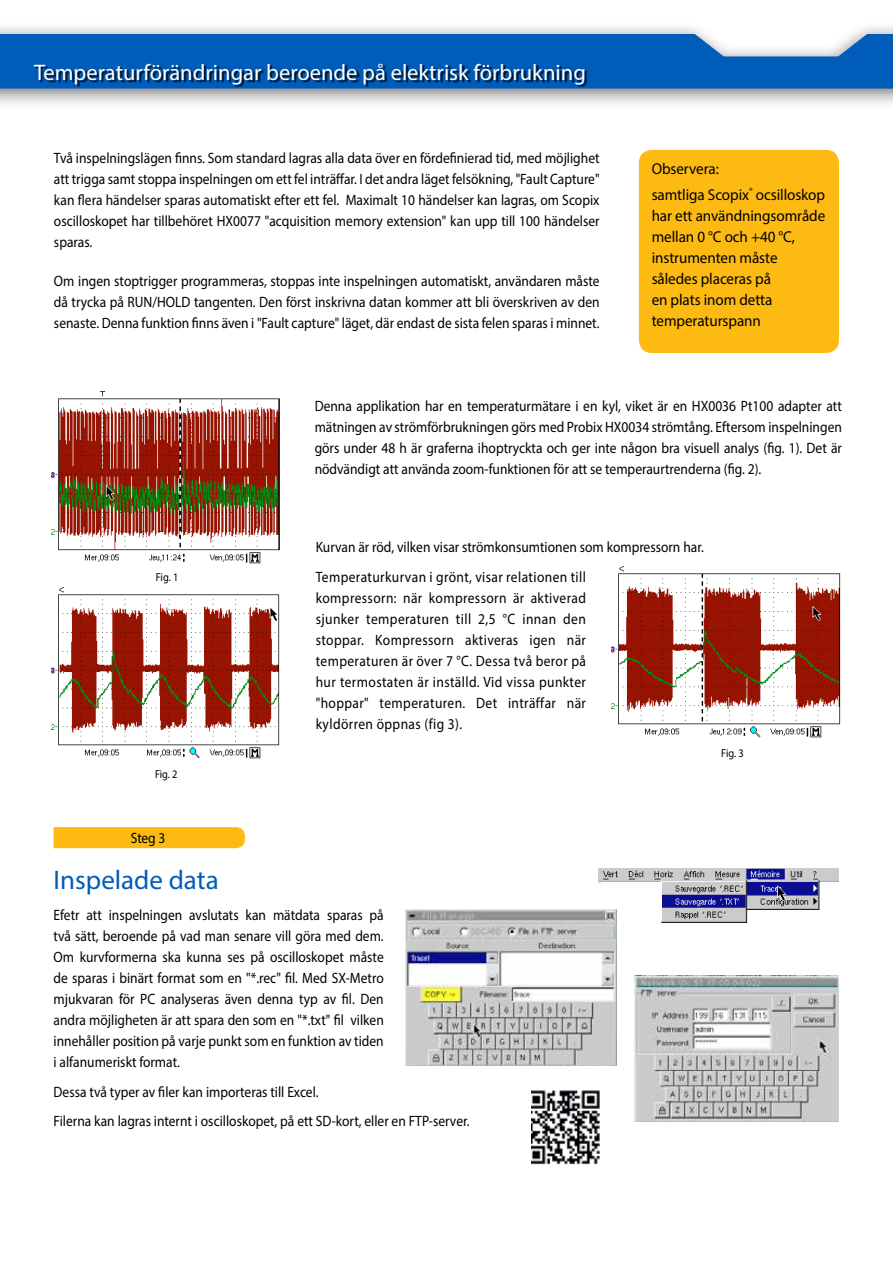
<style>
.page{position:relative;width:893px;height:1263px;background:#fff}
.page>*{position:absolute;margin:0;border:0;box-sizing:border-box;transform-origin:0 0}
.t1{font:27px "Myriad Pro";color:#005cb9}
.t2{font:22.5px "Myriad Pro";color:#fff}
.t3{font:15.75px/21px "Myriad Pro";letter-spacing:-.005em;color:#000;scale:.96 1}
.t4{font:15px/21px "Myriad Pro";color:#000;text-align:justify;scale:.9 1}
.t5{font:11.55px "Myriad Pro";letter-spacing:-.015em;color:#000;scale:.9 1}
</style>
<div class="page">
<img style="left:51px;top:587px;width:229px;height:171px">
<div style="left:0;top:21px;width:893px;height:88px;background:#48484a;opacity:.75"></div>
<svg style="left:0;top:34px;width:893px;height:55px;background:#1669bd"></svg>
<div style="left:35px;top:66px;width:552px;height:21px;background:#000;opacity:.75"></div>
<div style="left:54px;top:827px;width:191px;height:21px;background:#fdba12"></div>
<img style="left:51px;top:391px;width:229px;height:172px">
<img style="left:611px;top:566px;width:230px;height:172px">
<img style="left:598px;top:868px;width:240px;height:54px">
<img style="left:405px;top:909px;width:212px;height:157px">
<img style="left:532px;top:1090px;width:68px;height:75px">
<div style="left:639px;top:150px;width:200px;height:203px;background:#fdba12;border-radius:13px"></div>
<img style="left:634px;top:976px;width:205px;height:145px">
<h2 class="t2" style="left:34px;top:59px;width:553px">Temperaturförändringar beroende på elektrisk förbrukning</h2>
<p class="t4" style="left:54px;top:147px;width:608px">Två inspelningslägen finns. Som standard lagras alla data över en fördefinierad tid, med möjlighet att trigga samt stoppa inspelningen om ett fel inträffar. I det andra läget felsökning, "Fault Capture" kan flera händelser sparas automatiskt efter ett fel. Maximalt 10 händelser kan lagras, om Scopix oscilloskopet har tillbehöret HX0077 "acquisition memory extension" kan upp till 100 händelser sparas.</p>
<p class="t4" style="left:54px;top:270px;width:608px">Om ingen stoptrigger programmeras, stoppas inte inspelningen automatiskt, användaren måste då trycka på RUN/HOLD tangenten. Den först inskrivna datan kommer att bli överskriven av den senaste. Denna funktion finns även i "Fault capture" läget, där endast de sista felen sparas i minnet.</p>
<p class="t3" style="left:652px;top:156px;width:182px;line-height:25.2px">Observera:<br>samtliga Scopix<sup>®</sup> ocsilloskop</p>
<p class="t3" style="left:652px;top:205px;width:182px">har ett användningsområde mellan 0 °C och +40 °C, instrumenten måste således placeras på<br>en plats inom detta temperaturspann</p>
<p class="t5" style="left:156px;top:570px;width:27px">Fig. 1</p>
<p class="t5" style="left:155px;top:767px;width:27px">Fig. 2</p>
<p class="t4" style="left:131px;top:827px;width:40px">Steg 3</p>
<h1 class="t1" style="left:54px;top:863px;width:167px">Inspelade data</h1>
<p class="t4" style="left:315px;top:395px;width:587px">Denna applikation har en temperaturmätare i en kyl, viket är en HX0036 Pt100 adapter att mätningen av strömförbrukningen görs med Probix HX0034 strömtång. Eftersom inspelningen görs under 48 h är graferna ihoptryckta och ger inte någon bra visuell analys (fig. 1). Det är nödvändigt att använda zoom-funktionen för att se temperaurtrenderna (fig. 2).</p>
<p class="t4" style="left:316px;top:532px;width:433px;line-height:29.5px">Kurvan är röd, vilken visar strömkonsumtionen som kompressorn har.<br>Temperaturkurvan i grönt, visar relationen till</p>
<p class="t4" style="left:316px;top:587px;width:302px">kompressorn: när kompressorn är aktiverad sjunker temperaturen till 2,5 °C innan den stoppar. Kompressorn aktiveras igen när temperaturen är över 7 °C. Dessa två beror på hur termostaten är inställd. Vid vissa punkter "hoppar" temperaturen. Det inträffar när kyldörren öppnas (fig 3).</p>
<p class="t5" style="left:721px;top:746px;width:27px">Fig. 3</p>
<p class="t4" style="left:54px;top:904px;width:368px">Efetr att inspelningen avslutats kan mätdata sparas på två sätt, beroende på vad man senare vill göra med dem.<br>Om kurvformerna ska kunna ses på oscilloskopet måste de sparas i binärt format som en "*.rec" fil. Med SX-Metro mjukvaran för PC analyseras även denna typ av fil. Den andra möjligheten är att spara den som en "*.txt" fil vilken innehåller position på varje punkt som en funktion av tiden i alfanumeriskt format.</p>
<p class="t4" style="left:54px;top:1077px;width:464px;line-height:29.5px">Dessa två typer av filer kan importeras till Excel.<br>Filerna kan lagras internt i oscilloskopet, på ett SD-kort, eller en FTP-server.</p>
</div>
